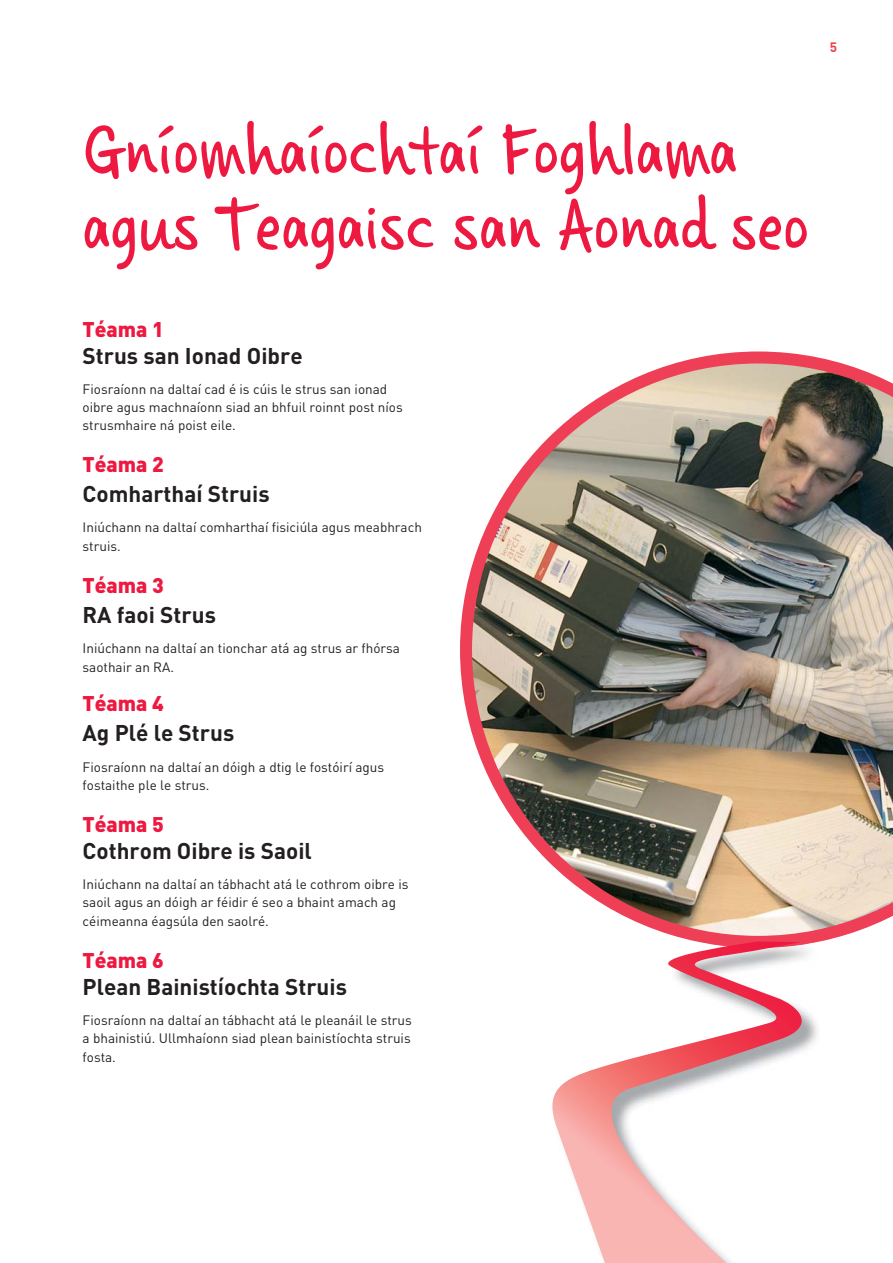
<style>
.page{position:relative;width:893px;height:1263px;background:#fff}
.page>*{position:absolute;margin:0;border:0;box-sizing:border-box;transform-origin:0 0}
.t1{font:100.5px/75px "Casino Hand";color:#ed1941}
.t2{font:700 22.5px "DIN Pro";color:#231f20}
.t3{font:900 21px "DIN Pro";color:#ed1941}
.t4{font:13.5px/18.3px "DIN Pro";color:#231f20}
.t5{font:700 13.5px "DIN Pro";color:#ef404a}
</style>
<div class="page">
<img style="left:460px;top:351px;width:432px;height:591px">
<svg style="left:541px;top:941px;width:278px;height:321px"></svg>
<p class="t5" style="left:829px;top:42px;width:9px">5</p>
<h1 class="t1" style="left:83px;top:102px;width:727px">Gníomhaíochtaí Foghlama agus Teagaisc san Aonad seo</h1>
<h3 class="t3" style="left:83px;top:322px;width:83px">Téama 1</h3>
<h2 class="t2" style="left:83px;top:348px;width:221px">Strus san Ionad Oibre</h2>
<p class="t4" style="left:83px;top:381px;width:321px">Fiosraíonn na daltaí cad é is cúis le strus san ionad oibre agus machnaíonn siad an bhfuil roinnt post níos strusmhaire ná poist eile.</p>
<h3 class="t3" style="left:83px;top:457px;width:83px">Téama 2</h3>
<h2 class="t2" style="left:83px;top:486px;width:188px">Comharthaí Struis</h2>
<p class="t4" style="left:83px;top:519px;width:341px;line-height:18.8px">Iniúchann na daltaí comharthaí fisiciúla agus meabhrach struis.</p>
<h3 class="t3" style="left:83px;top:577px;width:83px">Téama 3</h3>
<h2 class="t2" style="left:83px;top:606px;width:135px">RA faoi Strus</h2>
<p class="t4" style="left:83px;top:640px;width:319px;line-height:18.8px">Iniúchann na daltaí an tionchar atá ag strus ar fhórsa saothair an RA.</p>
<h3 class="t3" style="left:83px;top:696px;width:83px">Téama 4</h3>
<h2 class="t2" style="left:83px;top:725px;width:153px">Ag Plé le Strus</h2>
<p class="t4" style="left:83px;top:758px;width:303px;line-height:18.8px">Fiosraíonn na daltaí an dóigh a dtig le fostóirí agus fostaithe ple le strus.</p>
<h3 class="t3" style="left:83px;top:817px;width:83px">Téama 5</h3>
<h2 class="t2" style="left:83px;top:843px;width:231px">Cothrom Oibre is Saoil</h2>
<p class="t4" style="left:83px;top:876px;width:327px">Iniúchann na daltaí an tábhacht atá le cothrom oibre is saoil agus an dóigh ar féidir é seo a bhaint amach ag céimeanna éagsúla den saolré.</p>
<h3 class="t3" style="left:83px;top:952px;width:83px">Téama 6</h3>
<h2 class="t2" style="left:83px;top:978px;width:266px">Plean Bainistíochta Struis</h2>
<p class="t4" style="left:83px;top:1012px;width:330px;text-align:justify">Fiosraíonn na daltaí an tábhacht atá le pleanáil le strus a bhainistiú. Ullmhaíonn siad plean bainistíochta struis fosta.</p>
</div>
